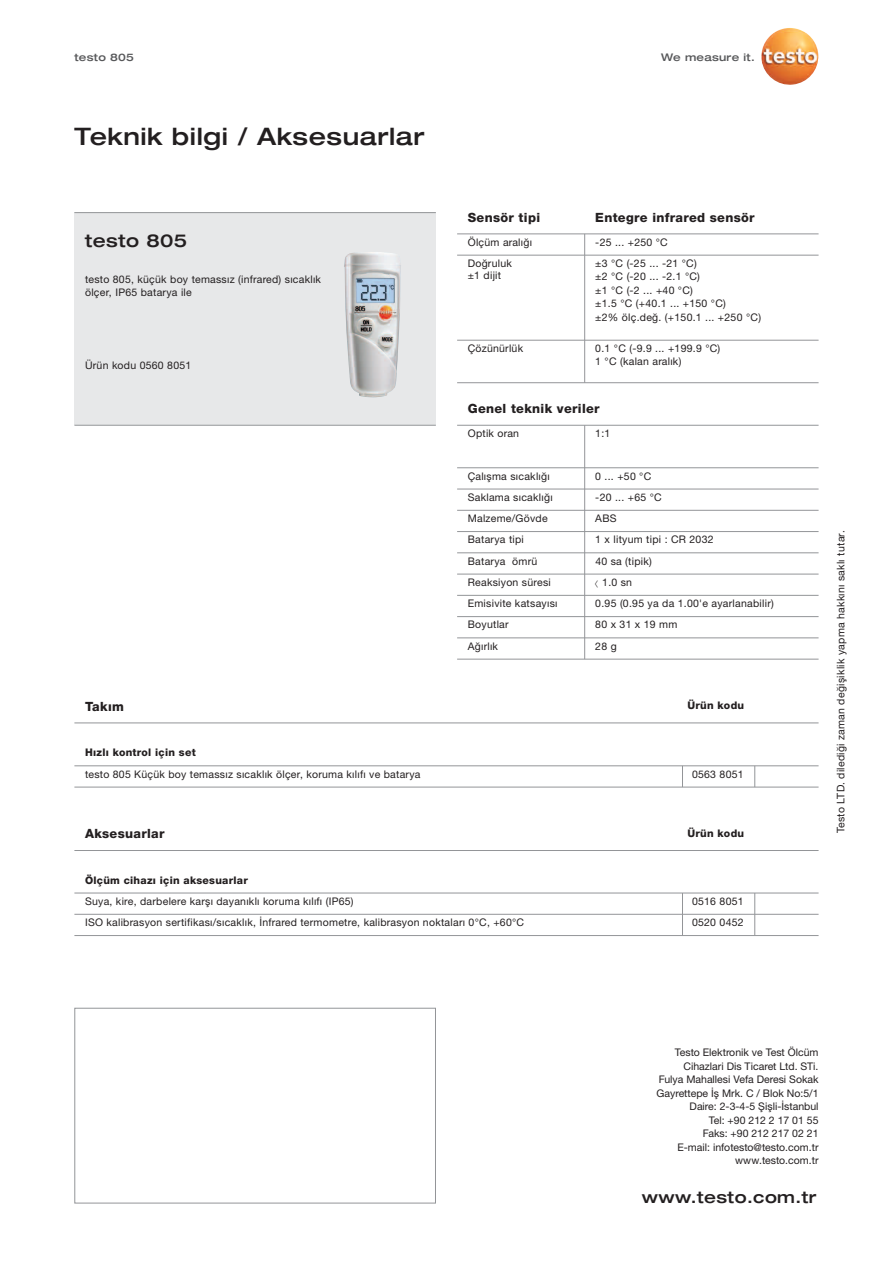
<style>
.page{position:relative;width:893px;height:1263px;background:#fff}
.page>*{position:absolute;margin:0;border:0;box-sizing:border-box;transform-origin:0 0}
.t1{font:500 expanded 24px "Helvetica Neue LT Com";letter-spacing:.025em;color:#231f20}
.t2{font:500 expanded 18px "Helvetica Neue LT Com";letter-spacing:.025em;color:#231f20}
.t3{font:500 expanded 16.5px "Helvetica Neue LT Com";letter-spacing:.025em;color:#231f20}
.t4{font:800 12.75px "Helvetica Neue LTW1 G";letter-spacing:.025em;color:#231f20}
.t5{font:10.5px/13.5px "Helvetica Neue LTW1 G";letter-spacing:.025em;color:#231f20}
.t6{font:10.5px/13.5px "Helvetica Neue LTW1 G";color:#231f20;text-align:right}
.t7{font:800 10.5px "Helvetica Neue LTW1 G";letter-spacing:.025em;color:#231f20}
.t8{font:500 expanded 10.5px "Helvetica Neue LT Com";letter-spacing:.025em;color:#57585a}
.t9{font:10.5px "Helvetica Neue LTW1 G";letter-spacing:.33em;color:#231f20}
</style>
<div class="page">
<div style="left:74px;top:1008px;width:362px;height:195px;border:1px solid #939598"></div>
<img style="left:761px;top:28px;width:57px;height:57px">
<div style="left:74px;top:213px;width:362px;height:212px;background:#e7e8e9"></div>
<hr style="left:74px;top:212px;width:362px;height:1px;background:#939598">
<hr style="left:74px;top:425px;width:362px;height:1px;background:#939598">
<img style="left:344px;top:252px;width:57px;height:145px">
<hr style="left:457px;top:425px;width:362px;height:1px;background:#939598">
<hr style="left:457px;top:467px;width:362px;height:1px;background:#939598">
<hr style="left:457px;top:489px;width:362px;height:1px;background:#939598">
<hr style="left:457px;top:510px;width:362px;height:1px;background:#939598">
<hr style="left:457px;top:531px;width:362px;height:1px;background:#939598">
<hr style="left:457px;top:552px;width:362px;height:1px;background:#939598">
<hr style="left:457px;top:574px;width:362px;height:1px;background:#939598">
<hr style="left:584px;top:425px;width:1px;height:234px;background:#939598">
<hr style="left:457px;top:595px;width:362px;height:1px;background:#939598">
<hr style="left:457px;top:616px;width:362px;height:1px;background:#939598">
<hr style="left:457px;top:637px;width:362px;height:1px;background:#939598">
<hr style="left:457px;top:659px;width:362px;height:1px;background:#939598">
<hr style="left:74px;top:850px;width:745px;height:1px;background:#939598">
<hr style="left:74px;top:722px;width:745px;height:1px;background:#939598">
<hr style="left:74px;top:893px;width:745px;height:1px;background:#939598">
<hr style="left:74px;top:765px;width:745px;height:1px;background:#939598">
<hr style="left:74px;top:787px;width:745px;height:1px;background:#939598">
<svg style="left:682px;top:766px;width:1px;height:21px"></svg>
<svg style="left:754px;top:766px;width:1px;height:21px"></svg>
<hr style="left:74px;top:914px;width:745px;height:1px;background:#939598">
<hr style="left:74px;top:935px;width:745px;height:1px;background:#939598">
<svg style="left:682px;top:894px;width:1px;height:41px"></svg>
<svg style="left:754px;top:893px;width:1px;height:42px"></svg>
<hr style="left:457px;top:233px;width:362px;height:1px;background:#939598">
<svg style="left:584px;top:234px;width:1px;height:21px"></svg>
<hr style="left:457px;top:255px;width:362px;height:1px;background:#939598">
<hr style="left:584px;top:255px;width:1px;height:85px;background:#939598">
<hr style="left:457px;top:340px;width:362px;height:1px;background:#939598">
<hr style="left:457px;top:382px;width:362px;height:1px;background:#939598">
<hr style="left:584px;top:340px;width:1px;height:43px;background:#939598">
<p class="t8" style="left:74px;top:53px;width:61px">testo 805</p>
<h1 class="t1" style="left:74px;top:128px;width:352px">Teknik bilgi / Aksesuarlar</h1>
<h2 class="t2" style="left:85px;top:234px;width:104px">testo 805</h2>
<p class="t5" style="left:85px;top:273px;width:238px">testo 805, küçük boy temassız (infrared) sıcaklık ölçer, IP65 batarya ile</p>
<p class="t5" style="left:85px;top:359px;width:108px">Ürün kodu 0560 8051</p>
<p class="t4" style="left:85px;top:702px;width:40px">Takım</p>
<p class="t7" style="left:85px;top:748px;width:112px">Hızlı kontrol için set</p>
<p class="t5" style="left:85px;top:768px;width:337px">testo 805 Küçük boy temassız sıcaklık ölçer, koruma kılıfı ve batarya</p>
<p class="t4" style="left:85px;top:829px;width:81px">Aksesuarlar</p>
<p class="t7" style="left:85px;top:876px;width:164px">Ölçüm cihazı için aksesuarlar</p>
<p class="t5" style="left:85px;top:895px;width:270px">Suya, kire, darbelere karşı dayanıklı koruma kılıfı (IP65)</p>
<p class="t8" style="left:661px;top:53px;width:95px">We measure it.</p>
<p class="t4" style="left:468px;top:213px;width:74px">Sensör tipi</p>
<p class="t4" style="left:595px;top:213px;width:161px">Entegre infrared sensör</p>
<p class="t5" style="left:468px;top:232px;width:66px;line-height:21.3px">Ölçüm aralığı<br>Doğruluk</p>
<p class="t5" style="left:468px;top:269px;width:35px">±1 dijit</p>
<p class="t5" style="left:595px;top:232px;width:103px;line-height:21.3px">-25 ... +250 °C<br>±3 °C (-25 ... -21 °C)</p>
<p class="t5" style="left:595px;top:271px;width:167px">±2 °C (-20 ... -2.1 °C)<br>±1 °C (-2 ... +40 °C)<br>±1.5 °C (+40.1 ... +150 °C)<br>±2% ölç.değ. (+150.1 ... +250 °C)</p>
<p class="t5" style="left:595px;top:342px;width:127px">0.1 °C (-9.9 ... +199.9 °C)<br>1 °C (kalan aralık)</p>
<p class="t5" style="left:468px;top:342px;width:57px">Çözünürlük</p>
<p class="t4" style="left:468px;top:404px;width:133px">Genel teknik veriler</p>
<p class="t5" style="left:468px;top:427px;width:53px">Optik oran</p>
<p class="t5" style="left:595px;top:427px;width:17px">1:1</p>
<p class="t5" style="left:468px;top:470px;width:84px">Çalışma sıcaklığı</p>
<p class="t5" style="left:595px;top:470px;width:57px">0 ... +50 °C</p>
<p class="t5" style="left:468px;top:491px;width:86px">Saklama sıcaklığı</p>
<p class="t5" style="left:595px;top:491px;width:68px">-20 ... +65 °C</p>
<p class="t5" style="left:468px;top:513px;width:81px">Malzeme/Gövde</p>
<p class="t5" style="left:595px;top:513px;width:23px">ABS</p>
<p class="t5" style="left:468px;top:534px;width:58px">Batarya tipi</p>
<p class="t5" style="left:595px;top:534px;width:120px">1 x lityum tipi : CR 2032</p>
<p class="t5" style="left:468px;top:555px;width:71px">Batarya ömrü</p>
<p class="t5" style="left:595px;top:555px;width:58px">40 sa (tipik)</p>
<p class="t5" style="left:468px;top:576px;width:85px">Reaksiyon süresi</p>
<p class="t5" style="left:602px;top:576px;width:31px">1.0 sn</p>
<p class="t5" style="left:468px;top:598px;width:91px">Emisivite katsayısı</p>
<p class="t5" style="left:595px;top:598px;width:180px">0.95 (0.95 ya da 1.00'e ayarlanabilir)</p>
<p class="t5" style="left:468px;top:619px;width:42px">Boyutlar</p>
<p class="t9" style="left:595px;top:621px;width:84px">80x31x19mm</p>
<p class="t5" style="left:468px;top:640px;width:32px">Ağırlık</p>
<p class="t5" style="left:595px;top:640px;width:23px">28 g</p>
<p class="t7" style="left:687px;top:702px;width:58px">Ürün kodu</p>
<p class="t5" style="left:692px;top:768px;width:53px">0563 8051</p>
<p class="t7" style="left:687px;top:829px;width:58px">Ürün kodu</p>
<p class="t5" style="left:692px;top:895px;width:53px">0516 8051</p>
<p class="t5" style="left:85px;top:916px;width:441px">ISO kalibrasyon sertifikası/sıcaklık, İnfrared termometre, kalibrasyon noktaları 0°C, +60°C</p>
<p class="t5" style="left:692px;top:916px;width:53px">0520 0452</p>
<p class="t5" style="left:835px;top:833px;width:305px;rotate:-90deg">Testo LTD. dilediği zaman değişiklik yapma hakkını saklı tutar.</p>
<p class="t6" style="left:656px;top:1046px;width:164px">Testo Elektronik ve Test Ölcüm<br>Cihazlari Dis Ticaret Ltd. STi.<br>Fulya Mahallesi Vefa Deresi Sokak<br>Gayrettepe İş Mrk. C / Blok No:5/1<br>Daire: 2-3-4-5 Şişli-İstanbul<br>Tel: +90 212 2 17 01 55<br>Faks: +90 212 217 02 21<br>E-mail: infotesto@testo.com.tr www.testo.com.tr</p>
<h3 class="t3" style="left:642px;top:1191px;width:176px">www.testo.com.tr</h3>
</div>
